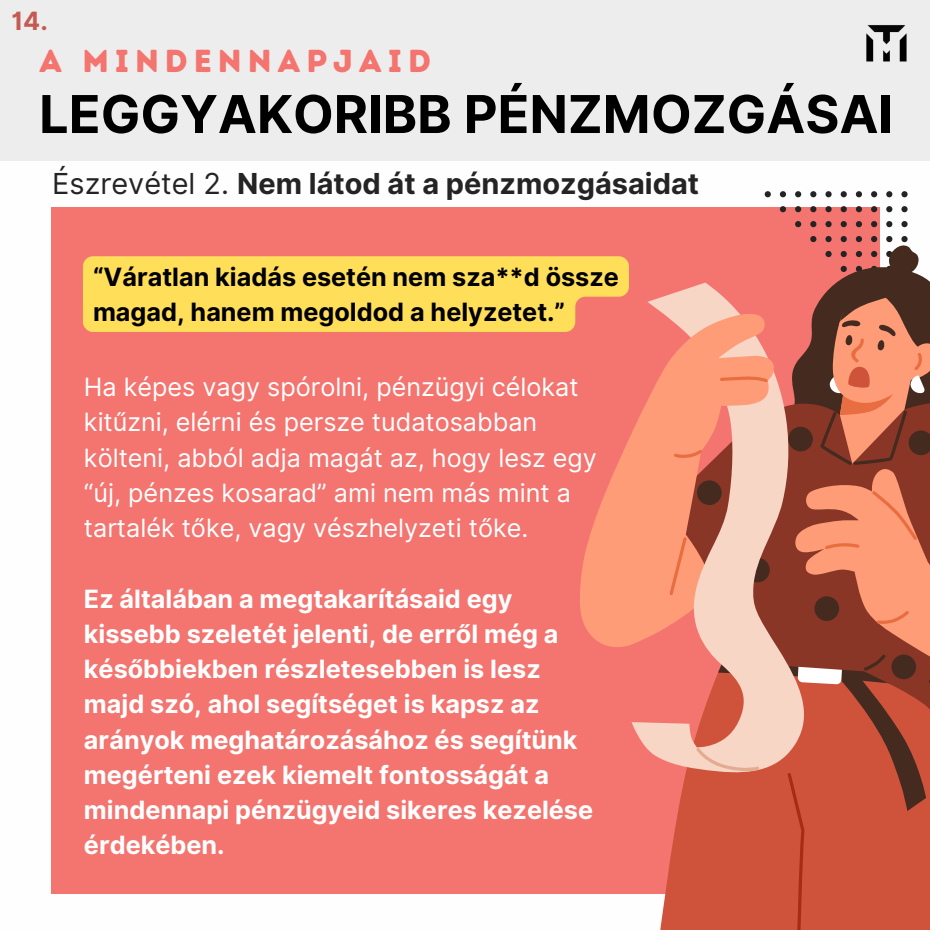
<style>
.page{position:relative;width:930px;height:930px;background:#fff}
.page>*{position:absolute;margin:0;border:0;box-sizing:border-box;transform-origin:0 0}
.t1{font:700 52.2px "Inter";color:#000}
.t2{font:31.8px "Intro Rust Base";letter-spacing:.185em;color:#f4746f}
.t3{font:700 28.95px "Inter";color:#242424}
.t4{font:700 25.2px/35.2px "Inter";color:#fff}
.t5{font:25.2px/35.2px "Inter";color:#fff}
.t6{font:700 25.2px/35.2px "Inter";color:#000}
.t7{font:700 25.2px "Inter";color:#c45b52}
.s1{font-weight:400}
</style>
<div class="page">
<div style="left:51px;top:207px;width:829px;height:687px;background:#f4746f"></div>
<div style="left:0;top:0;width:930px;height:161px;background:#ededed"></div>
<img style="left:866px;top:25px;width:41px;height:37px">
<svg style="left:901px;top:221px;width:7px;height:6px"></svg>
<svg style="left:886px;top:221px;width:6px;height:6px"></svg>
<svg style="left:871px;top:221px;width:6px;height:6px"></svg>
<svg style="left:856px;top:221px;width:6px;height:6px"></svg>
<svg style="left:841px;top:221px;width:6px;height:6px"></svg>
<svg style="left:825px;top:221px;width:7px;height:6px"></svg>
<svg style="left:810px;top:221px;width:6px;height:6px"></svg>
<svg style="left:795px;top:221px;width:6px;height:6px"></svg>
<svg style="left:901px;top:206px;width:7px;height:6px"></svg>
<svg style="left:886px;top:206px;width:6px;height:6px"></svg>
<svg style="left:871px;top:206px;width:6px;height:6px"></svg>
<svg style="left:856px;top:206px;width:6px;height:6px"></svg>
<svg style="left:841px;top:206px;width:6px;height:6px"></svg>
<svg style="left:825px;top:206px;width:7px;height:6px"></svg>
<svg style="left:810px;top:206px;width:6px;height:6px"></svg>
<svg style="left:795px;top:206px;width:6px;height:6px"></svg>
<svg style="left:780px;top:206px;width:6px;height:6px"></svg>
<svg style="left:901px;top:191px;width:7px;height:6px"></svg>
<svg style="left:886px;top:191px;width:6px;height:6px"></svg>
<svg style="left:871px;top:191px;width:6px;height:6px"></svg>
<svg style="left:856px;top:191px;width:6px;height:6px"></svg>
<svg style="left:841px;top:191px;width:6px;height:6px"></svg>
<svg style="left:825px;top:191px;width:7px;height:6px"></svg>
<svg style="left:810px;top:191px;width:6px;height:6px"></svg>
<svg style="left:795px;top:191px;width:6px;height:6px"></svg>
<svg style="left:780px;top:191px;width:6px;height:6px"></svg>
<svg style="left:765px;top:191px;width:6px;height:6px"></svg>
<svg style="left:580px;top:236px;width:350px;height:694px"></svg>
<div style="left:83px;top:256px;width:546px;height:76px;background:#ffde59"></div>
<p class="t7" style="left:11px;top:6px;width:38px">14.</p>
<p class="t2" style="left:39px;top:42px;width:394px">A MINDENNAPJAID</p>
<h1 class="t1" style="left:39px;top:83px;width:856px">LEGGYAKORIBB PÉNZMOZGÁSAI</h1>
<p class="t3" style="left:52px;top:166px;width:648px"><span class="s1">Észrevétel 2.</span> Nem látod át a pénzmozgásaidat</p>
<p class="t6" style="left:93px;top:259px;width:527px">“Váratlan kiadás esetén nem sza**d össze magad, hanem megoldod a helyzetet.”</p>
<p class="t5" style="left:84px;top:369px;width:514px">Ha képes vagy spórolni, pénzügyi célokat kitűzni, elérni és persze tudatosabban költeni, abból adja magát az, hogy lesz egy “új, pénzes kosarad” ami nem más mint a tartalék tőke, vagy vészhelyzeti tőke.</p>
<p class="t4" style="left:84px;top:581px;width:511px">Ez általában a megtakarításaid egy kissebb szeletét jelenti, de erről még a későbbiekben részletesebben is lesz majd szó, ahol segítséget is kapsz az arányok meghatározásához és segítünk megérteni ezek kiemelt fontosságát a mindennapi pénzügyeid sikeres kezelése érdekében.</p>
</div>
